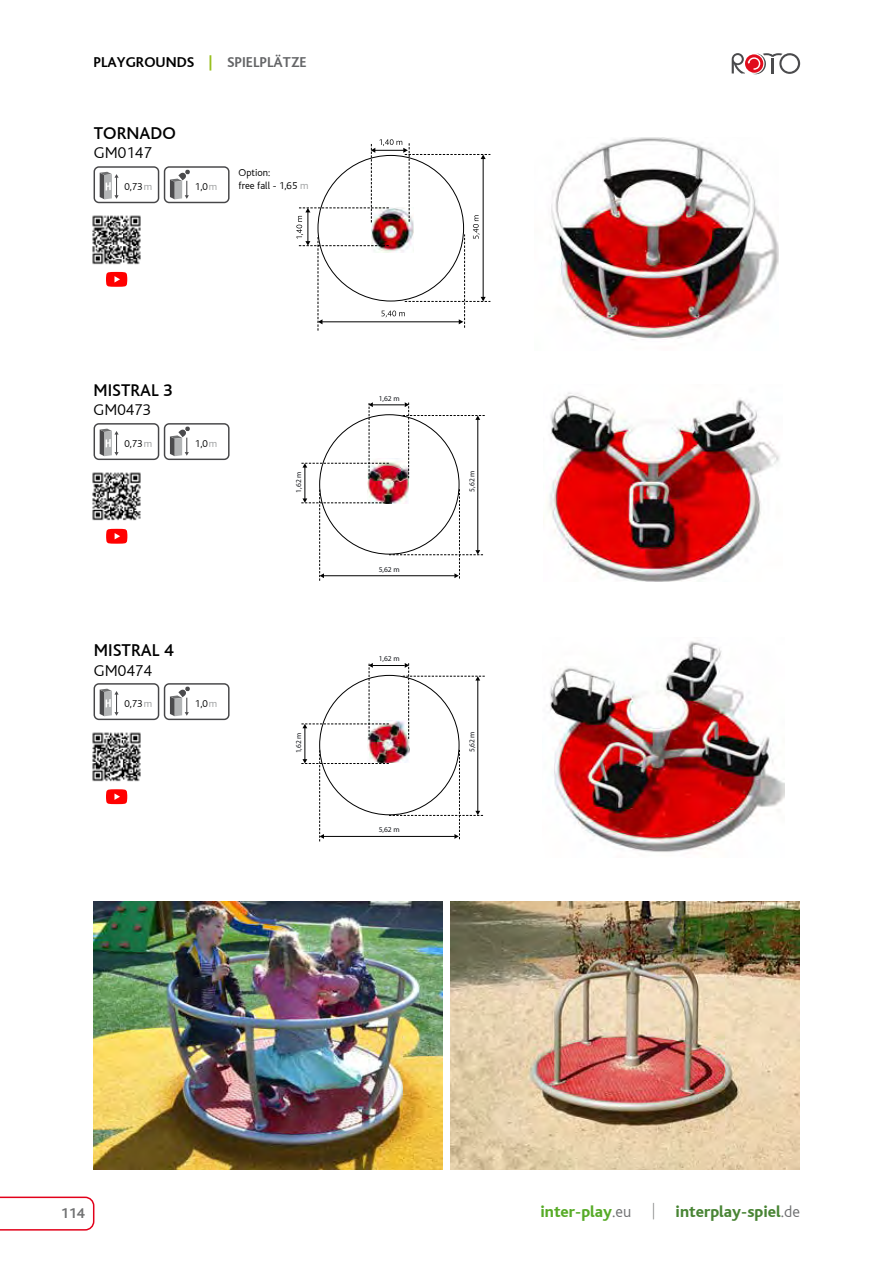
<style>
.page{position:relative;width:893px;height:1263px;background:#fff}
.page>*{position:absolute;margin:0;border:0;box-sizing:border-box;transform-origin:0 0}
.t1{font:500 18px "Bliss";color:#000}
.t2{font:500 17.85px "Bliss";color:#000}
.t3{font:800 16.5px "Bliss";color:#488434}
.t4{font:800 16.5px "Bliss";color:#57ab27}
.t5{font:300 16.5px "Bliss";color:#000}
.t6{font:300 16.5px "Panton";color:#707172}
.t7{font:300 16.35px "Bliss";color:#000}
.t8{font:700 15px "Bliss";color:#000}
.t9{font:700 14.85px "Bliss";color:#707172}
.t10{font:300 10.5px/13.5px "Bliss";color:#000}
.t11{font:7.5px "Myriad Pro";color:#15171c}
.s1{color:#97bf1b}
.s2{color:#646567}
.s3{color:#9c9e9f}
.s4{font-weight:300;color:#707172}
</style>
<div class="page">
<img style="left:551px;top:137px;width:227px;height:203px">
<img style="left:549px;top:392px;width:231px;height:190px">
<img style="left:550px;top:641px;width:234px;height:211px">
<svg style="left:296px;top:139px;width:194px;height:192px"></svg>
<img style="left:372px;top:208px;width:42px;height:45px">
<svg style="left:301px;top:402px;width:184px;height:179px"></svg>
<svg style="left:301px;top:663px;width:184px;height:178px"></svg>
<svg style="left:0;top:1196px;width:95px;height:35px"></svg>
<svg style="left:94px;top:166px;width:136px;height:37px"></svg>
<svg style="left:94px;top:683px;width:136px;height:37px"></svg>
<svg style="left:94px;top:423px;width:136px;height:37px"></svg>
<svg style="left:106px;top:272px;width:21px;height:15px"></svg>
<svg style="left:106px;top:789px;width:21px;height:15px"></svg>
<svg style="left:106px;top:529px;width:21px;height:15px"></svg>
<img style="left:92px;top:215px;width:49px;height:50px">
<img style="left:92px;top:472px;width:49px;height:49px">
<img style="left:92px;top:732px;width:49px;height:50px">
<img style="left:94px;top:901px;width:349px;height:268px">
<img style="left:450px;top:901px;width:349px;height:268px">
<svg style="left:732px;top:53px;width:68px;height:21px"></svg>
<h3 class="t8" style="left:94px;top:53px;width:215px">PLAYGROUNDS <span class="s1">|</span> <span class="s2">SPIELPLÄTZE</span></h3>
<h1 class="t1" style="left:94px;top:123px;width:83px">TORNADO</h1>
<h3 class="t5" style="left:94px;top:143px;width:60px">GM0147</h3>
<p class="t10" style="left:124px;top:179px;width:29px">0,73 <span class="s3">m</span></p>
<p class="t10" style="left:195px;top:179px;width:24px">1,0 <span class="s3">m</span></p>
<p class="t10" style="left:239px;top:165px;width:71px">Option:<br>free fall - 1,65 <span class="s3">m</span></p>
<h2 class="t2" style="left:94px;top:379px;width:80px">MISTRAL 3</h2>
<h3 class="t7" style="left:94px;top:400px;width:59px">GM0473</h3>
<p class="t10" style="left:124px;top:436px;width:29px">0,73 <span class="s3">m</span></p>
<p class="t10" style="left:195px;top:436px;width:24px">1,0 <span class="s3">m</span></p>
<h1 class="t1" style="left:94px;top:640px;width:81px">MISTRAL 4</h1>
<h3 class="t5" style="left:94px;top:661px;width:60px">GM0474</h3>
<p class="t10" style="left:124px;top:696px;width:29px">0,73 <span class="s3">m</span></p>
<p class="t10" style="left:195px;top:696px;width:24px">1,0 <span class="s3">m</span></p>
<p class="t11" style="left:294px;top:493px;width:22px;rotate:-90deg">1,62 m</p>
<p class="t11" style="left:294px;top:753px;width:22px;rotate:-90deg">1,62 m</p>
<p class="t11" style="left:379px;top:393px;width:22px">1,62 m</p>
<p class="t11" style="left:379px;top:564px;width:22px">5,62 m</p>
<p class="t11" style="left:379px;top:654px;width:22px">1,62 m</p>
<p class="t11" style="left:379px;top:825px;width:22px">5,62 m</p>
<p class="t11" style="left:467px;top:492px;width:22px;rotate:-90deg">5,62 m</p>
<p class="t11" style="left:467px;top:752px;width:22px;rotate:-90deg">5,62 m</p>
<h3 class="t9" style="left:61px;top:1205px;width:26px">114</h3>
<h3 class="t4" style="left:540px;top:1202px;width:92px">inter-play<span class="s4">.eu</span></h3>
<h3 class="t6" style="left:652px;top:1201px;width:4px">|</h3>
<h3 class="t3" style="left:676px;top:1202px;width:126px">interplay-spiel<span class="s4">.de</span></h3>
</div>
